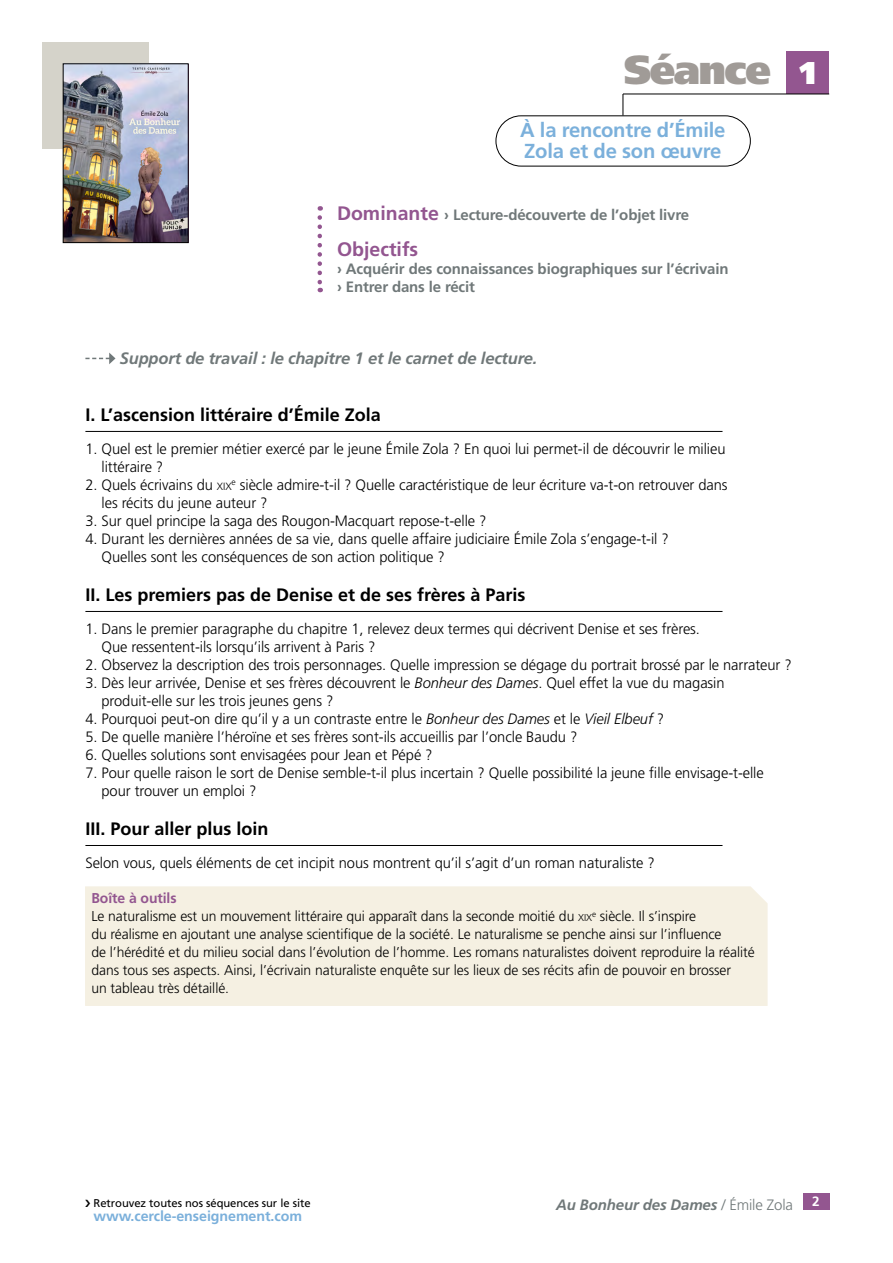
<style>
.page{position:relative;width:893px;height:1263px;background:#fff}
.page>*{position:absolute;margin:0;border:0;box-sizing:border-box;transform-origin:0 0}
.t1{font:900 40.5px "Frutiger LT Std";letter-spacing:-.04em;color:#a09b97}
.t2{font:900 31.5px "Frutiger LT Std";color:#fff}
._2023_Titre_fiche{font:700 20.25px/21px "Frutiger LT Std";letter-spacing:-.01em;color:#7bb0db}
._2023_Titre_Dominant{font:700 19.5px "Frutiger LT Std";color:#935690}
._2023_Titre_corpus{font:700 18px "Frutiger LT Std";color:#000}
._2023_Support{font:italic 700 16.5px "Frutiger LT Std";letter-spacing:-.01em;color:#707879}
._2023_Corpus{font:300 15px/18px "Frutiger LT Std";letter-spacing:-.005em;color:#000}
._2023_Texte_Dominant{font:700 15px "Frutiger LT Std";letter-spacing:-.01em;color:#707879}
._2023_Titre_Dominant-2{font:700 15px "Frutiger LT Std";letter-spacing:-.01em;color:#707879}
.t3{font:italic 700 15px "Frutiger LT Std";letter-spacing:-.01em;color:#707879}
.Boite_texte{font:300 14.25px/18px "Frutiger LT Std";letter-spacing:-.005em;color:#000}
.t4{font:700 14.25px "Frutiger LT Std";letter-spacing:-.005em;color:#7bb0db}
.Boite_texte-2{font:700 14.25px "Frutiger LT Std";letter-spacing:-.005em;color:#935690}
.t5{font:700 13.5px "Frutiger LT Std";color:#fff}
.t6{font:11.25px "Frutiger LT Std";letter-spacing:-.005em;color:#000}
.s1{font-size:19.5px;color:#935690}
.s2{font-size:10.5px}
.s3{font-style:italic}
.s4{font-size:10.05px}
.s5{font-weight:300;font-style:normal}
</style>
<div class="page">
<div style="left:787px;top:51px;width:42px;height:43px;background:#935690"></div>
<hr style="left:623px;top:94px;width:206px;height:1px;background:#000">
<hr style="left:85px;top:431px;width:637px;height:1px;background:#000">
<hr style="left:85px;top:611px;width:637px;height:1px;background:#000">
<hr style="left:85px;top:845px;width:637px;height:1px;background:#000">
<svg style="left:85px;top:353px;width:30px;height:11px"></svg>
<div style="left:496px;top:115px;width:255px;height:51px;border:1px solid #000;border-radius:25px"></div>
<svg style="left:623px;top:94px;width:1px;height:21px"></svg>
<svg style="left:317px;top:217px;width:5px;height:75px"></svg>
<div style="left:43px;top:43px;width:106px;height:106px;background:#d5d3ca"></div>
<img style="left:65px;top:66px;width:121px;height:175px">
<div style="left:63px;top:64px;width:125px;height:179px;border:1px solid #000"></div>
<div style="left:85px;top:886px;width:683px;height:120px;background:#f5f0e2"></div>
<div style="left:803px;top:1193px;width:26px;height:17px;background:#935690"></div>
<p class="t1" style="left:624px;top:45px;width:149px">Séance</p>
<p class="t2" style="left:800px;top:53px;width:18px">1</p>
<p class="_2023_Titre_fiche" style="left:520px;top:119px;width:207px">À la rencontre d’Émile<br>Zola et de son œuvre</p>
<p class="_2023_Titre_Dominant-2" style="left:337px;top:206px;width:354px"><span class="s1">Dominante</span> › Lecture-découverte de l’objet livre</p>
<p class="_2023_Titre_Dominant" style="left:337px;top:238px;width:83px">Objectifs</p>
<p class="_2023_Texte_Dominant" style="left:337px;top:260px;width:393px">› Acquérir des connaissances biographiques sur l’écrivain</p>
<p class="_2023_Texte_Dominant" style="left:337px;top:278px;width:140px">› Entrer dans le récit</p>
<p class="_2023_Support" style="left:120px;top:349px;width:419px">Support de travail : le chapitre 1 et le carnet de lecture.</p>
<p class="_2023_Titre_corpus" style="left:85px;top:404px;width:297px">I. L’ascension littéraire d’Émile Zola</p>
<p class="_2023_Corpus" style="left:102px;top:440px;width:626px;text-indent:-16px">1. Quel est le premier métier exercé par le jeune Émile Zola ? En quoi lui permet-il de découvrir le milieu littéraire ?</p>
<p class="_2023_Corpus" style="left:102px;top:476px;width:628px;text-indent:-16px">2. Quels écrivains du <span class="s2">XIX</span><sup>e</sup> siècle admire-t-il ? Quelle caractéristique de leur écriture va-t-on retrouver dans les récits du jeune auteur ?</p>
<p class="_2023_Corpus" style="left:85px;top:512px;width:403px">3. Sur quel principe la saga des Rougon-Macquart repose-t-elle ?</p>
<p class="_2023_Corpus" style="left:102px;top:530px;width:569px;text-indent:-16px">4. Durant les dernières années de sa vie, dans quelle affaire judiciaire Émile Zola s’engage-t-il ?<br>Quelles sont les conséquences de son action politique ?</p>
<p class="_2023_Titre_corpus" style="left:85px;top:584px;width:442px">II. Les premiers pas de Denise et de ses frères à Paris</p>
<p class="_2023_Corpus" style="left:102px;top:620px;width:600px;text-indent:-16px">1. Dans le premier paragraphe du chapitre 1, relevez deux termes qui décrivent Denise et ses frères.<br>Que ressentent-ils lorsqu’ils arrivent à Paris ?</p>
<p class="_2023_Corpus" style="left:85px;top:656px;width:708px">2. Observez la description des trois personnages. Quelle impression se dégage du portrait brossé par le narrateur ?</p>
<p class="_2023_Corpus" style="left:102px;top:674px;width:625px;text-indent:-16px">3. Dès leur arrivée, Denise et ses frères découvrent le <span class="s3">Bonheur des Dames</span>. Quel effet la vue du magasin produit-elle sur les trois jeunes gens ?</p>
<p class="_2023_Corpus" style="left:85px;top:710px;width:580px">4. Pourquoi peut-on dire qu’il y a un contraste entre le <span class="s3">Bonheur des Dames</span> et le <span class="s3">Vieil Elbeuf</span> ?</p>
<p class="_2023_Corpus" style="left:85px;top:728px;width:493px">5. De quelle manière l’héroïne et ses frères sont-ils accueillis par l’oncle Baudu ?</p>
<p class="_2023_Corpus" style="left:85px;top:746px;width:349px">6. Quelles solutions sont envisagées pour Jean et Pépé ?</p>
<p class="_2023_Corpus" style="left:102px;top:764px;width:664px;text-indent:-16px">7. Pour quelle raison le sort de Denise semble-t-il plus incertain ? Quelle possibilité la jeune fille envisage-t-elle pour trouver un emploi ?</p>
<p class="_2023_Titre_corpus" style="left:85px;top:818px;width:185px">III. Pour aller plus loin</p>
<p class="_2023_Corpus" style="left:85px;top:854px;width:571px">Selon vous, quels éléments de cet incipit nous montrent qu’il s’agit d’un roman naturaliste ?</p>
<p class="Boite_texte-2" style="left:91px;top:890px;width:87px">Boîte à outils</p>
<p class="Boite_texte" style="left:91px;top:908px;width:665px">Le naturalisme est un mouvement littéraire qui apparaît dans la seconde moitié du <span class="s4">XIX</span><sup>e</sup> siècle. Il s’inspire<br>du réalisme en ajoutant une analyse scientifique de la société. Le naturalisme se penche ainsi sur l’influence<br>de l’hérédité et du milieu social dans l’évolution de l’homme. Les romans naturalistes doivent reproduire la réalité dans tous ses aspects. Ainsi, l’écrivain naturaliste enquête sur les lieux de ses récits afin de pouvoir en brosser<br>un tableau très détaillé.</p>
<p class="t6" style="left:94px;top:1196px;width:219px">Retrouvez toutes nos séquences sur le site</p>
<p class="t4" style="left:94px;top:1207px;width:210px">www.cercle-enseignement.com</p>
<p class="t3" style="left:556px;top:1196px;width:238px">Au Bonheur des Dames <span class="s5">/ Émile Zola</span></p>
<p class="t5" style="left:812px;top:1194px;width:9px">2</p>
</div>
